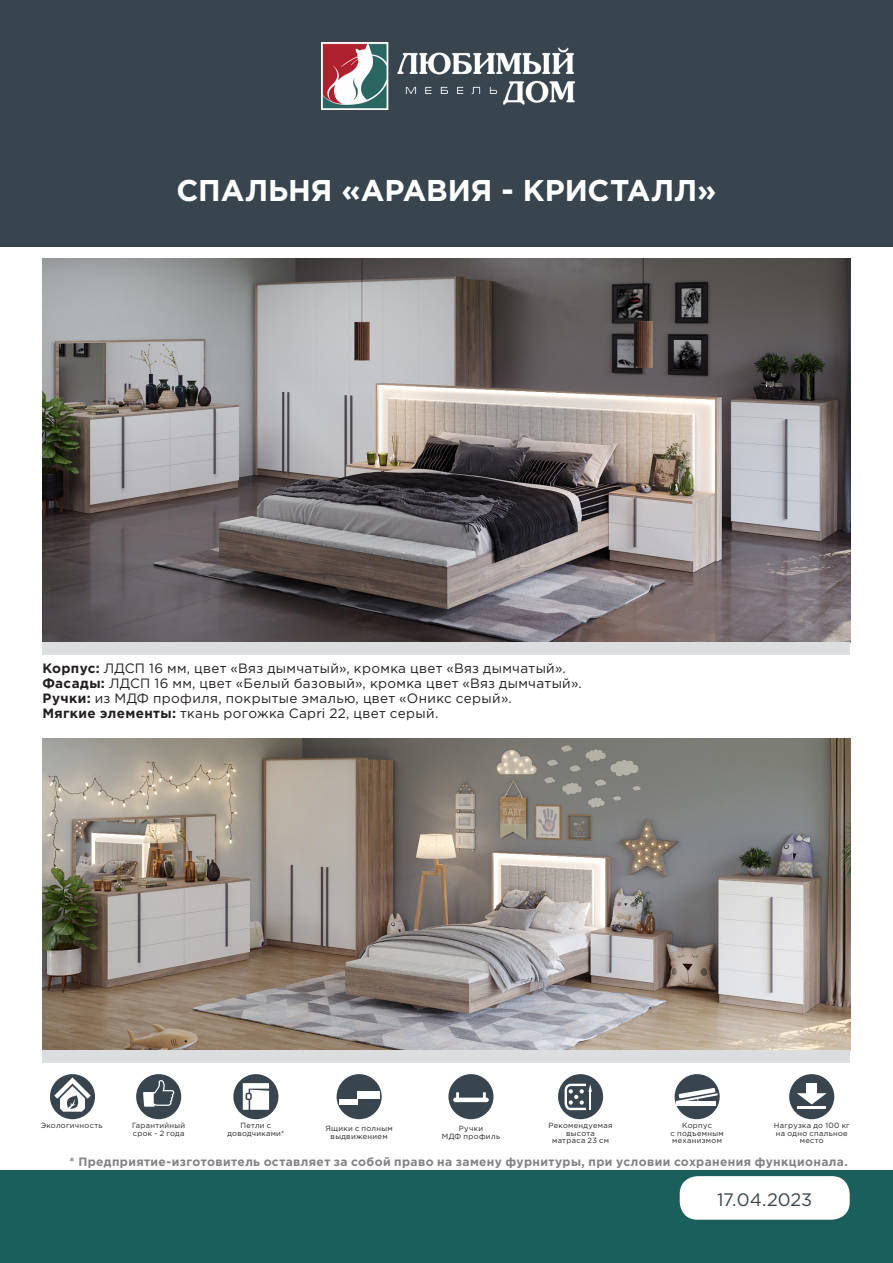
<style>
.page{position:relative;width:893px;height:1263px;background:#fff}
.page>*{position:absolute;margin:0;border:0;box-sizing:border-box;transform-origin:0 0}
.t1{font:700 30px "Gotham Pro";letter-spacing:-.005em;color:#fff}
.текст{font:18px "Gotham Pro";letter-spacing:-.005em;color:#38454e}
.t2{font:13.5px "Gotham Pro";letter-spacing:.03em;color:#231f20}
.текст-2{font:700 12px "Gotham Pro";letter-spacing:.03em;color:#808285}
.t3{font:7.5px/7.5px "Gotham Pro";letter-spacing:.045em;color:#231f20;text-align:center}
.s1{font-weight:700}
</style>
<div class="page">
<img style="left:43px;top:259px;width:807px;height:383px">
<img style="left:43px;top:738px;width:807px;height:312px">
<div style="left:0;top:0;width:893px;height:246px;background:#38454e"></div>
<img style="left:321px;top:43px;width:254px;height:66px">
<div style="left:43px;top:642px;width:807px;height:12px;background:#dcdddf"></div>
<div style="left:43px;top:1050px;width:807px;height:12px;background:#dcdddf"></div>
<div style="left:0;top:1170px;width:893px;height:93px;background:#1a5f5c"></div>
<div style="left:50px;top:1074px;width:45px;height:45px;background:#38454e;border-radius:50%"></div>
<svg style="left:54px;top:1077px;width:37px;height:35px"></svg>
<div style="left:136px;top:1074px;width:45px;height:45px;background:#38454e;border-radius:50%"></div>
<svg style="left:143px;top:1080px;width:31px;height:27px"></svg>
<div style="left:233px;top:1074px;width:45px;height:45px;background:#38454e;border-radius:50%"></div>
<svg style="left:243px;top:1083px;width:26px;height:27px"></svg>
<div style="left:558px;top:1074px;width:45px;height:45px;background:#38454e;border-radius:50%"></div>
<svg style="left:563px;top:1082px;width:29px;height:29px"></svg>
<div style="left:789px;top:1074px;width:45px;height:45px;background:#38454e;border-radius:50%"></div>
<div style="left:807px;top:1083px;width:10px;height:11px;background:#fff"></div>
<svg style="left:797px;top:1093px;width:30px;height:11px"></svg>
<hr style="left:797px;top:1106px;width:29px;height:3px;background:#fff">
<div style="left:680px;top:1176px;width:170px;height:44px;background:#fff;border-radius:18px"></div>
<div style="left:448px;top:1074px;width:45px;height:45px;background:#38454e;border-radius:50%"></div>
<svg style="left:453px;top:1092px;width:36px;height:10px"></svg>
<div style="left:337px;top:1074px;width:45px;height:45px;background:#38454e;border-radius:50%"></div>
<div style="left:339px;top:1099px;width:18px;height:5px;background:#fff"></div>
<div style="left:357px;top:1091px;width:22px;height:8px;background:#fff"></div>
<div style="left:675px;top:1074px;width:45px;height:45px;background:#38454e;border-radius:50%"></div>
<hr style="left:677px;top:1101px;width:39px;height:4px;background:#fff">
<svg style="left:677px;top:1088px;width:41px;height:13px"></svg>
<p class="t1" style="left:176px;top:173px;width:541px">СПАЛЬНЯ «АРАВИЯ - КРИСТАЛЛ»</p>
<p class="t2" style="left:43px;top:660px;width:525px"><span class="s1">Корпус:</span> ЛДСП 16 мм, цвет «Вяз дымчатый», кромка цвет «Вяз дымчатый».</p>
<p class="t2" style="left:43px;top:675px;width:541px"><span class="s1">Фасады:</span> ЛДСП 16 мм, цвет «Белый базовый», кромка цвет «Вяз дымчатый».</p>
<p class="t2" style="left:43px;top:690px;width:471px"><span class="s1">Ручки:</span> из МДФ профиля, покрытые эмалью, цвет «Оникс серый».</p>
<p class="t2" style="left:43px;top:705px;width:397px"><span class="s1">Мягкие элементы:</span> ткань рогожка Capri 22, цвет серый.</p>
<p class="t3" style="left:41px;top:1121px;width:63px">Экологичность</p>
<p class="t3" style="left:132px;top:1122px;width:55px">Гарантийный</p>
<p class="t3" style="left:133px;top:1129px;width:53px">срок - 2 года</p>
<p class="t3" style="left:241px;top:1122px;width:32px">Петли с</p>
<p class="t3" style="left:227px;top:1129px;width:59px">доводчиками*</p>
<p class="t3" style="left:325px;top:1125px;width:69px">Ящики с полным</p>
<p class="t3" style="left:331px;top:1132px;width:59px">выдвижением</p>
<p class="t3" style="left:459px;top:1125px;width:26px">Ручки</p>
<p class="t3" style="left:442px;top:1132px;width:60px">МДФ профиль</p>
<p class="t3" style="left:548px;top:1122px;width:66px">Рекомендуемая</p>
<p class="t3" style="left:566px;top:1129px;width:30px">высота</p>
<p class="t3" style="left:552px;top:1137px;width:59px">матраса 23 см</p>
<p class="t3" style="left:682px;top:1122px;width:31px">Корпус</p>
<p class="t3" style="left:670px;top:1129px;width:55px">с подъемным</p>
<p class="t3" style="left:672px;top:1137px;width:51px">механизмом</p>
<p class="t3" style="left:774px;top:1122px;width:77px">Нагрузка до 100 кг на одно спальное место</p>
<p class="текст-2" style="left:70px;top:1155px;width:780px">* Предприятие-изготовитель оставляет за собой право на замену фурнитуры, при условии сохранения функционала.</p>
<p class="текст" style="left:717px;top:1190px;width:97px">17.04.2023</p>
</div>
